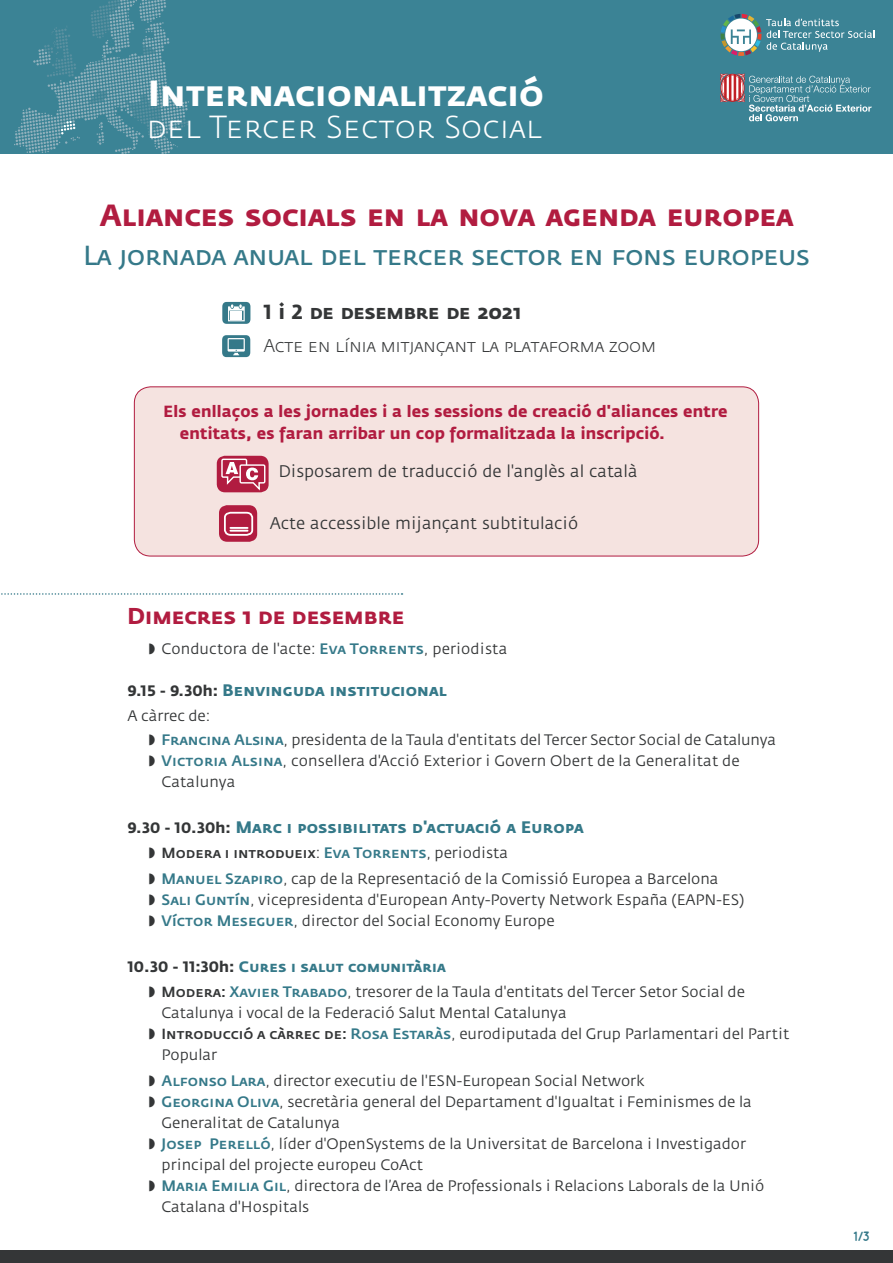
<style>
.page{position:relative;width:893px;height:1263px;background:#fff}
.page>*{position:absolute;margin:0;border:0;box-sizing:border-box;transform-origin:0 0}
.t1{font:36px "Fedra Sans Bold SC";letter-spacing:.01em;color:#fff}
.t2{font:31.65px "Fedra Sans Light SC";color:#fff}
._0_txt_normal{font:30.3px "Fedra Sans Bold SC";color:#b11c40}
._0_txt_normal-2{font:27.3px "Fedra Sans Normal SC";letter-spacing:-.025em;color:#357989}
._1_text_con_sangre{font:22.65px "Fedra Sans Bold SC";color:#b11c40}
._0_txt_normal-3{font:20.25px "Fedra Sans Bold SC";letter-spacing:-.01em;color:#343637}
._0_txt_normal-4{font:18.15px "Fedra Sans Light SC";letter-spacing:-.025em;color:#343637}
._0_txt_normal-5{font:16.65px "Fedra Sans";color:#343637}
.Hora_y_TIT{font:16.5px "Fedra Sans Bold SC";letter-spacing:.015em;color:#357989}
._1_text_con_sangre-2{font:700 16.05px/21.6px "Fedra Sans";letter-spacing:.01em;color:#b11c40}
.Text_Normal_en_Hora{font:15px/21px "Fedra Sans";color:#343637}
.Hora_y_TIT-2{font:15px "Fedra Sans Bold SC";letter-spacing:.015em;color:#357989}
.t3{font:14.55px "Fedra Sans Medium SC";color:#343637}
.t4{font:700 13.5px "Quicksand";color:#357989;scale:.93 1}
.s1{font-family:"Fedra Sans";font-weight:700}
.s2{font-family:"Fedra Sans Medium SC";color:#357989}
.s3{font-family:"Fedra Sans";font-weight:700;font-size:15px;color:#343637}
.s4{font-family:"Fedra Sans";font-size:15px}
.s5{font-size:15px;color:#357989}
.s6{font-family:"Fedra Sans";font-weight:700;color:#343637}
.s7{font-family:"Fedra Sans Medium SC";font-size:14.55px}
</style>
<div class="page">
<div style="left:0;top:0;width:893px;height:153px;background:#3b8395"></div>
<svg style="left:14px;top:0;width:175px;height:153px"></svg>
<svg style="left:720px;top:73px;width:151px;height:48px"></svg>
<svg style="left:721px;top:14px;width:153px;height:42px"></svg>
<div style="left:222px;top:335px;width:28px;height:22px;background:#357989;border-radius:5px"></div>
<svg style="left:228px;top:338px;width:17px;height:17px"></svg>
<div style="left:222px;top:302px;width:28px;height:22px;background:#357989;border-radius:5px"></div>
<svg style="left:228px;top:304px;width:17px;height:17px"></svg>
<div style="left:0;top:1250px;width:893px;height:13px;background:#343637"></div>
<div style="left:134px;top:387px;width:625px;height:169px;background:#f5e3e0;border-radius:16px"></div>
<div style="left:134px;top:386px;width:625px;height:170px;border:1px solid #b11c40;border-radius:16px"></div>
<svg style="left:1px;top:593px;width:401px;height:2px"></svg>
<div style="left:217px;top:456px;width:52px;height:36px;background:#b11c40;border-radius:8px"></div>
<svg style="left:221px;top:458px;width:45px;height:34px"></svg>
<div style="left:219px;top:505px;width:38px;height:37px;background:#b11c40;border-radius:8px"></div>
<svg style="left:224px;top:511px;width:30px;height:25px"></svg>
<p class="t1" style="left:148px;top:72px;width:397px">Internacionalització</p>
<p class="t2" style="left:147px;top:110px;width:397px">del Tercer Sector Social</p>
<p class="_0_txt_normal" style="left:99px;top:197px;width:696px">Aliances socials en la nova agenda europea</p>
<p class="_0_txt_normal-2" style="left:83px;top:241px;width:728px">La jornada anual del tercer sector en fons europeus</p>
<p class="_0_txt_normal-3" style="left:263px;top:300px;width:259px"><span class="s1">1 i 2</span> de desembre de 2021</p>
<p class="_0_txt_normal-4" style="left:263px;top:336px;width:394px">Acte en línia mitjançant la plataforma zoom</p>
<p class="_1_text_con_sangre-2" style="left:180px;top:401px;width:549px;text-indent:-16px">Els enllaços a les jornades i a les sessions de creació d'aliances entre entitats, es faran arribar un cop formalitzada la inscripció.</p>
<p class="_0_txt_normal-5" style="left:278px;top:463px;width:361px">Disposarem de traducció de l'anglès al català</p>
<p class="_0_txt_normal-5" style="left:270px;top:514px;width:310px">Acte accessible mijançant subtitulació</p>
<p class="_1_text_con_sangre" style="left:128px;top:603px;width:278px">Dimecres 1 de desembre</p>
<p class="Text_Normal_en_Hora" style="left:149px;top:639px;width:360px">◗ Conductora de l'acte: <span class="s2">Eva Torrents</span>, periodista</p>
<p class="Hora_y_TIT" style="left:128px;top:680px;width:321px"><span class="s3">9.15 - 9.30h:</span> Benvinguda institucional</p>
<p class="Text_Normal_en_Hora" style="left:128px;top:706px;width:84px">A càrrec de:</p>
<p class="Text_Normal_en_Hora" style="left:149px;top:729px;width:629px">◗ <span class="s2">Francina Alsina</span>, presidenta de la Taula d'entitats del Tercer Sector Social de Catalunya</p>
<p class="Text_Normal_en_Hora" style="left:162px;top:750px;width:580px;text-indent:-13px">◗ <span class="s2">Victoria Alsina</span>, consellera d'Acció Exterior i Govern Obert de la Generalitat de<br>Catalunya</p>
<p class="Hora_y_TIT" style="left:128px;top:817px;width:457px"><span class="s3">9.30 - 10.30h:</span> Marc i possibilitats d'actuació a Europa</p>
<p class="t3" style="left:149px;top:845px;width:361px">◗ Modera i introdueix<span class="s4">:</span> <span class="s5">Eva Torrents</span><span class="s4">, periodista</span></p>
<p class="Text_Normal_en_Hora" style="left:149px;top:868px;width:571px">◗ <span class="s2">Manuel Szapiro</span>, cap de la Representació de la Comissió Europea a Barcelona</p>
<p class="Text_Normal_en_Hora" style="left:149px;top:889px;width:597px">◗ <span class="s2">Sali Guntín</span>, vicepresidenta d'European Anty-Poverty Network España (EAPN-ES)</p>
<p class="Text_Normal_en_Hora" style="left:149px;top:910px;width:407px">◗ <span class="s2">Víctor Meseguer</span>, director del Social Economy Europe</p>
<p class="Hora_y_TIT-2" style="left:128px;top:958px;width:320px"><span class="s6">10.30 - 11:30h:</span> Cures i salut comunitària</p>
<p class="Text_Normal_en_Hora" style="left:162px;top:982px;width:585px;text-indent:-13px">◗ <span class="s7">Modera:</span> <span class="s2">Xavier Trabado</span>, tresorer de la Taula d'entitats del Tercer Setor Social de<br>Catalunya i vocal de la Federació Salut Mental Catalunya</p>
<p class="Text_Normal_en_Hora" style="left:162px;top:1024px;width:629px;text-indent:-13px">◗ <span class="s7">Introducció a càrrec de:</span> <span class="s2">Rosa Estaràs</span>, eurodiputada del Grup Parlamentari del Partit<br>Popular</p>
<p class="Text_Normal_en_Hora" style="left:149px;top:1070px;width:497px">◗ <span class="s2">Alfonso Lara</span>, director executiu de l'ESN-European Social Network</p>
<p class="Text_Normal_en_Hora" style="left:162px;top:1091px;width:592px;text-indent:-13px">◗ <span class="s2">Georgina Oliva</span>, secretària general del Departament d'Igualtat i Feminismes de la<br>Generalitat de Catalunya</p>
<p class="Text_Normal_en_Hora" style="left:162px;top:1133px;width:586px;text-indent:-13px">◗ <span class="s2">Josep Perelló</span>, líder d'OpenSystems de la Universitat de Barcelona i Investigador principal del projecte europeu CoAct</p>
<p class="Text_Normal_en_Hora" style="left:162px;top:1175px;width:604px;text-indent:-13px">◗ <span class="s2">Maria Emilia Gil</span>, directora de l’Area de Professionals i Relacions Laborals de la Unió<br>Catalana d'Hospitals</p>
<p class="t4" style="left:854px;top:1228px;width:19px">1/3</p>
</div>
